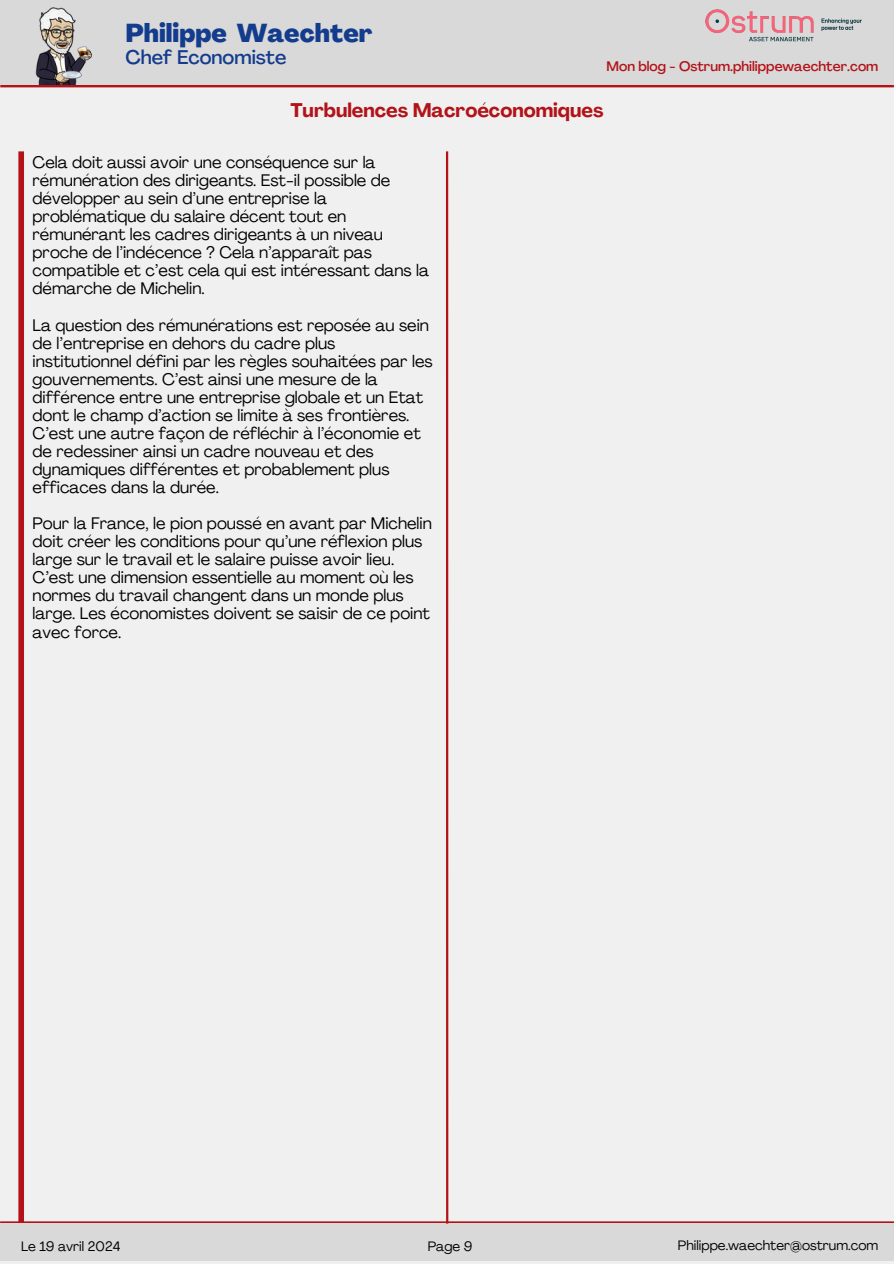
<style>
.page{position:relative;width:894px;height:1264px;background:#fff}
.page>*{position:absolute;margin:0;border:0;box-sizing:border-box;transform-origin:0 0}
.t1{font:800 25.5px "Agrandir";color:#143c8d}
.t2{font:700 19.5px "Agrandir";color:#b21218}
.t3{font:500 19.5px "Agrandir";color:#143c8d}
.t4{font:16.5px/18px "Agrandir";color:#000}
.t5{font:500 13.65px "Agrandir";color:#b21218}
.t6{font:13.5px "Agrandir";color:#000}
</style>
<div class="page">
<div style="left:0;top:0;width:893px;height:1263px;background:#f0f0f0"></div>
<svg style="left:0;top:84px;width:893px;height:3px;background:#bc5156"></svg>
<svg style="left:0;top:1221px;width:893px;height:4px;background:#bd3c41"></svg>
<div style="left:0;top:0;width:893px;height:84px;background:#d9d9d9"></div>
<div style="left:18px;top:151px;width:6px;height:1096px;background:#b21218"></div>
<img style="left:705px;top:9px;width:157px;height:33px">
<div style="left:1px;top:1223px;width:892px;height:38px;background:#d9d9d9"></div>
<hr style="left:446px;top:151px;width:2px;height:1072px;background:#b21218">
<img style="left:35px;top:7px;width:57px;height:77px">
<h3 class="t1" style="left:125px;top:23px;width:248px">Philippe Waechter</h3>
<h3 class="t3" style="left:125px;top:50px;width:162px">Chef Economiste</h3>
<h4 class="t5" style="left:606px;top:60px;width:273px">Mon blog - Ostrum.philippewaechter.com</h4>
<h2 class="t2" style="left:290px;top:103px;width:314px">Turbulences Macroéconomiques</h2>
<p class="t4" style="left:33px;top:155px;width:398px">Cela doit aussi avoir une conséquence sur la rémunération des dirigeants. Est-il possible de développer au sein d’une entreprise la problématique du salaire décent tout en rémunérant les cadres dirigeants à un niveau proche de l’indécence ? Cela n’apparaît pas compatible et c’est cela qui est intéressant dans la démarche de Michelin.</p>
<p class="t4" style="left:33px;top:317px;width:401px">La question des rémunérations est reposée au sein de l’entreprise en dehors du cadre plus institutionnel défini par les règles souhaitées par les gouvernements. C’est ainsi une mesure de la différence entre une entreprise globale et un Etat dont le champ d’action se limite à ses frontières.<br>C’est une autre façon de réfléchir à l’économie et de redessiner ainsi un cadre nouveau et des dynamiques différentes et probablement plus efficaces dans la durée.</p>
<p class="t4" style="left:33px;top:516px;width:400px">Pour la France, le pion poussé en avant par Michelin doit créer les conditions pour qu’une réflexion plus large sur le travail et le salaire puisse avoir lieu.<br>C’est une dimension essentielle au moment où les normes du travail changent dans un monde plus large. Les économistes doivent se saisir de ce point avec force.</p>
<p class="t6" style="left:21px;top:1241px;width:101px">Le 19 avril 2024</p>
<h3 class="t6" style="left:428px;top:1241px;width:46px">Page 9</h3>
<h3 class="t6" style="left:677px;top:1239px;width:202px">Philippe.waechter@ostrum.com</h3>
</div>
